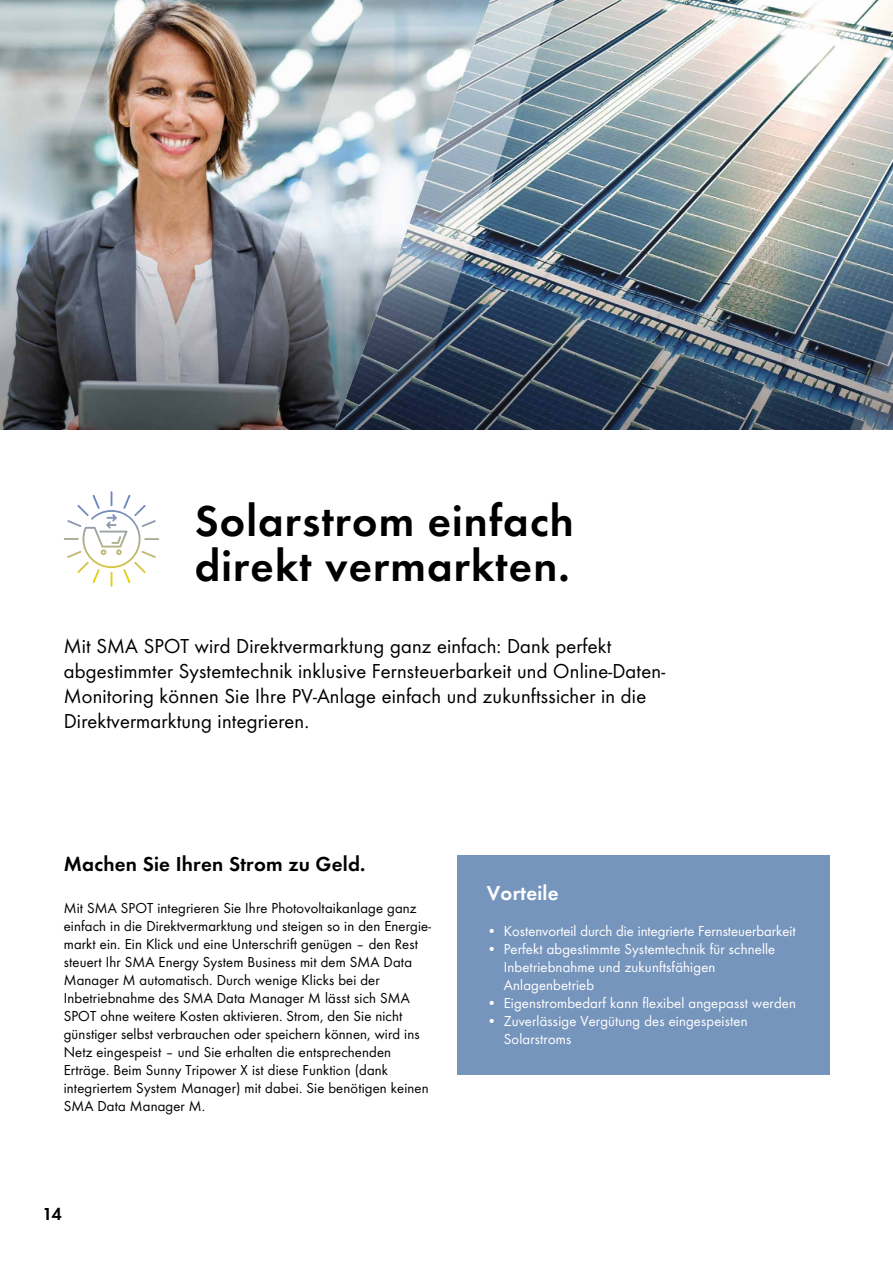
<style>
.page{position:relative;width:893px;height:1263px;background:#fff}
.page>*{position:absolute;margin:0;border:0;box-sizing:border-box;transform-origin:0 0}
.t1{font:600 45px/45px "SMA Futura Global";letter-spacing:.025em;color:#000}
.t2{font:21px/24.8px "SMA Futura Global";letter-spacing:.01em;color:#000}
.t3{font:600 21px "SMA Futura Global";letter-spacing:.01em;color:#000}
.t4{font:600 21px "SMA Futura Global";letter-spacing:.01em;color:#fff}
.t5{font:600 18px "SMA Futura Global";color:#000}
.t6{font:15px/18px "SMA Futura Global";letter-spacing:.01em;color:#000}
.t7{font:15px/18px "SMA Futura Global";letter-spacing:.01em;color:#fff}
</style>
<div class="page">
<div style="left:457px;top:855px;width:372px;height:219px;background:#7695bc"></div>
<svg style="left:67px;top:491px;width:89px;height:79px"></svg>
<img style="left:0;top:0;width:893px;height:429px">
<h1 class="t1" style="left:195px;top:497px;width:380px">Solarstrom einfach direkt vermarkten.</h1>
<p class="t2" style="left:64px;top:634px;width:603px">Mit SMA SPOT wird Direktvermarktung ganz einfach: Dank perfekt abgestimmter Systemtechnik inklusive Fernsteuerbarkeit und Online-Daten-Monitoring können Sie Ihre PV-Anlage einfach und zukunftssicher in die Direktvermarktung integrieren.</p>
<h2 class="t3" style="left:64px;top:851px;width:303px">Machen Sie Ihren Strom zu Geld.</h2>
<p class="t6" style="left:64px;top:899px;width:369px">Mit SMA SPOT integrieren Sie Ihre Photovoltaikanlage ganz einfach in die Direktvermarktung und steigen so in den Energie&shy;markt ein. Ein Klick und eine Unterschrift genügen – den Rest steuert Ihr SMA Energy System Business mit dem SMA Data Manager M automatisch. Durch wenige Klicks bei der Inbetriebnahme des SMA Data Manager M lässt sich SMA SPOT ohne weitere Kosten aktivieren. Strom, den Sie nicht günstiger selbst verbrauchen oder speichern können, wird ins Netz eingespeist – und Sie erhalten die entsprechenden Erträge. Beim Sunny Tripower X ist diese Funktion (dank integriertem System Manager) mit dabei. Sie benötigen keinen SMA Data Manager M.</p>
<p class="t5" style="left:43px;top:1204px;width:21px">14</p>
<h2 class="t4" style="left:487px;top:881px;width:73px">Vorteile</h2>
<p class="t7" style="left:487px;top:922px;width:310px">• Kostenvorteil durch die integrierte Fernsteuerbarkeit</p>
<p class="t7" style="left:504px;top:940px;width:273px;text-indent:-17px">• Perfekt abgestimmte Systemtechnik für schnelle<br>Inbetriebnahme und zukunftsfähigen<br>Anlagenbetrieb</p>
<p class="t7" style="left:487px;top:994px;width:311px">• Eigenstrombedarf kann flexibel angepasst werden</p>
<p class="t7" style="left:504px;top:1012px;width:245px;text-indent:-17px">• Zuverlässige Vergütung des eingespeisten<br>Solarstroms</p>
</div>
